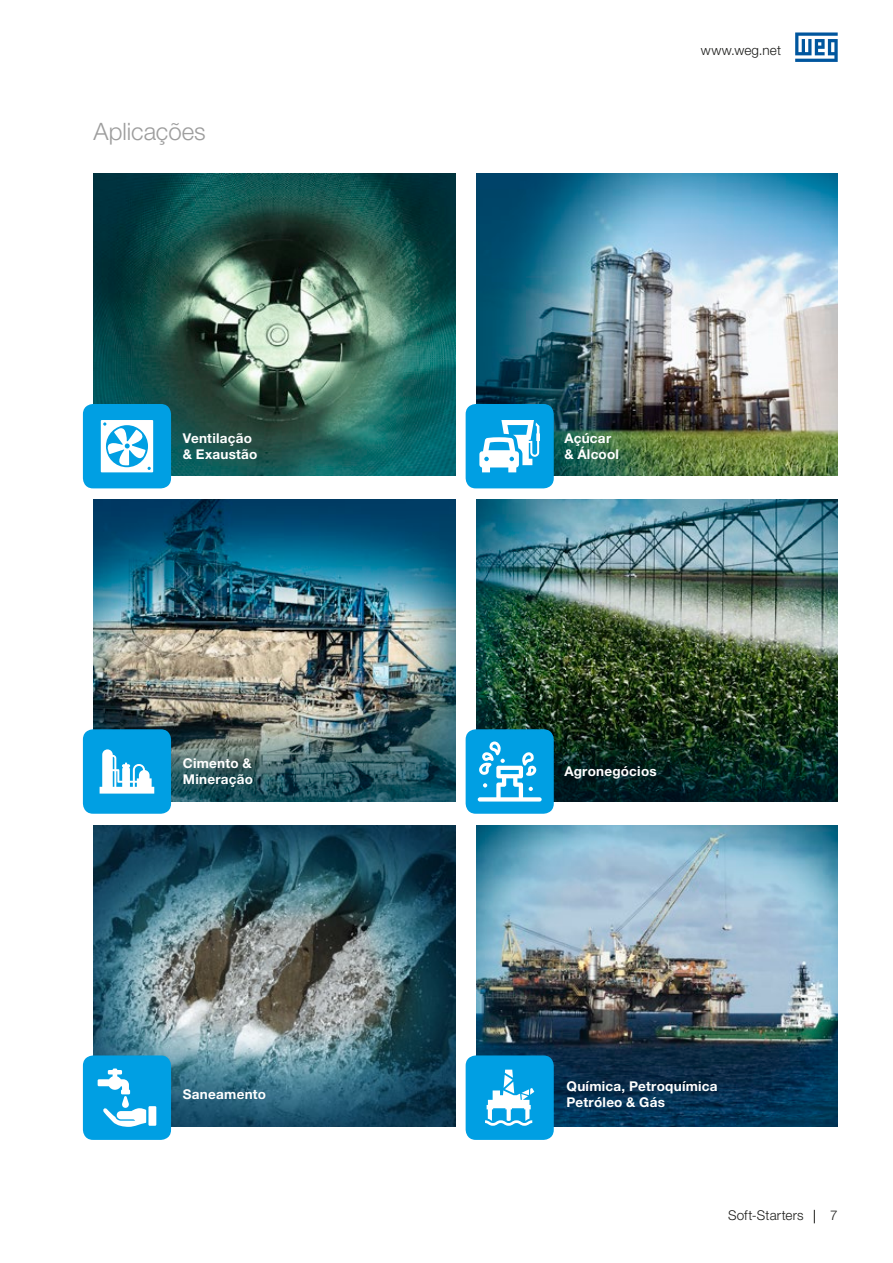
<style>
.page{position:relative;width:893px;height:1263px;background:#fff}
.page>*{position:absolute;margin:0;border:0;box-sizing:border-box;transform-origin:0 0}
.t1{font:300 24px "Helvetica Neue LT Pro";color:#9d9d9d}
.t2{font:700 13.5px/16.2px "Helvetica Neue LT Pro";letter-spacing:.02em;color:#fff}
.t3{font:300 13.5px "Helvetica Neue LT Pro";letter-spacing:.015em;color:#1d1d1b}
</style>
<div class="page">
<svg style="left:814px;top:1210px;width:1px;height:13px"></svg>
<svg style="left:795px;top:32px;width:43px;height:30px"></svg>
<img style="left:476px;top:825px;width:362px;height:302px">
<img style="left:94px;top:174px;width:361px;height:302px">
<img style="left:94px;top:499px;width:361px;height:302px">
<img style="left:94px;top:825px;width:361px;height:302px">
<img style="left:476px;top:174px;width:362px;height:302px">
<img style="left:476px;top:499px;width:362px;height:302px">
<div style="left:83px;top:404px;width:88px;height:84px;background:#009fe3;border-radius:10px"></div>
<div style="left:466px;top:404px;width:88px;height:84px;background:#009fe3;border-radius:10px"></div>
<div style="left:466px;top:729px;width:88px;height:85px;background:#009fe3;border-radius:10px"></div>
<div style="left:466px;top:1055px;width:88px;height:85px;background:#009fe3;border-radius:10px"></div>
<div style="left:83px;top:729px;width:88px;height:85px;background:#009fe3;border-radius:10px"></div>
<svg style="left:100px;top:749px;width:54px;height:44px"></svg>
<div style="left:83px;top:1055px;width:88px;height:85px;background:#009fe3;border-radius:10px"></div>
<div style="left:148px;top:1106px;width:8px;height:20px;background:#fff"></div>
<svg style="left:98px;top:1068px;width:48px;height:59px"></svg>
<svg style="left:485px;top:1069px;width:49px;height:57px"></svg>
<svg style="left:479px;top:420px;width:61px;height:52px"></svg>
<svg style="left:101px;top:420px;width:52px;height:52px"></svg>
<svg style="left:478px;top:741px;width:64px;height:60px"></svg>
<h1 class="t1" style="left:94px;top:117px;width:114px">Aplicações</h1>
<p class="t2" style="left:183px;top:430px;width:76px">Ventilação &amp; Exaustão</p>
<p class="t2" style="left:183px;top:755px;width:72px">Cimento &amp;<br>Mineração</p>
<p class="t2" style="left:183px;top:1085px;width:85px">Saneamento</p>
<p class="t3" style="left:701px;top:42px;width:82px">www.weg.net</p>
<p class="t2" style="left:564px;top:430px;width:56px">Açúcar &amp; Álcool</p>
<p class="t2" style="left:564px;top:763px;width:94px">Agronegócios</p>
<p class="t2" style="left:566px;top:1077px;width:153px">Química, Petroquímica<br>Petróleo &amp; Gás</p>
<p class="t3" style="left:728px;top:1207px;width:77px">Soft-Starters</p>
<p class="t3" style="left:830px;top:1207px;width:9px">7</p>
</div>
